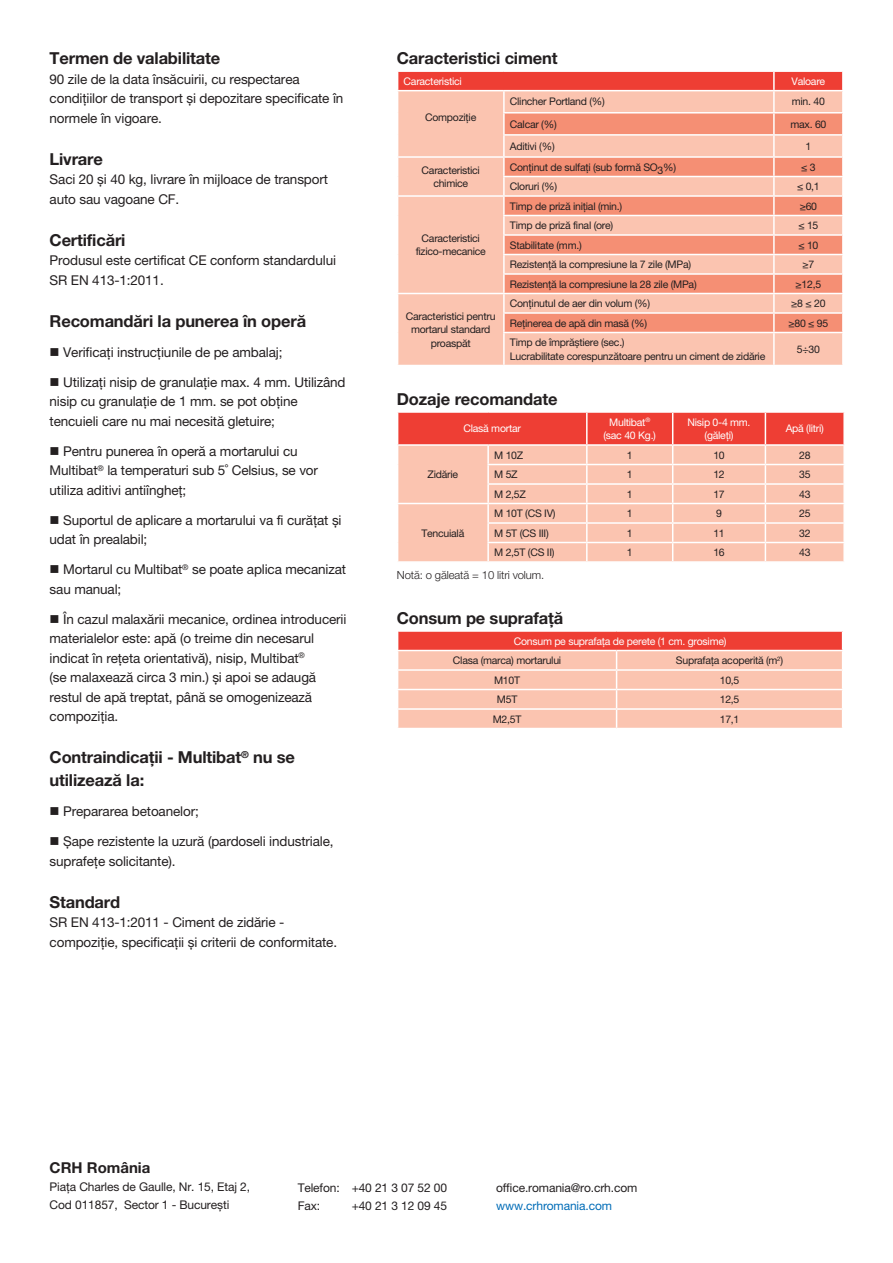
<style>
.page{position:relative;width:893px;height:1263px;background:#fff}
.page>*{position:absolute;margin:0;border:0;box-sizing:border-box;transform-origin:0 0}
.t1{font:700 16.5px/22.5px "Helvetica Neue LT Pro";letter-spacing:-.01em;color:#231f20}
.t2{font:700 15px "Helvetica Neue LT Pro";color:#231f20}
.t3{font:13.5px/19.5px "Helvetica Neue LT Pro";letter-spacing:-.01em;color:#231f20}
.t4{font:12px/18px "Helvetica Neue LT Pro";letter-spacing:-.01em;color:#231f20}
.t5{font:12px "Helvetica Neue LT Pro";letter-spacing:-.01em;color:#006cb7}
.t6{font:300 11.25px "Helvetica Neue LT Pro";letter-spacing:-.01em;color:#231f20}
.t7{font:10.5px/13.5px "Helvetica Neue LT Pro";letter-spacing:-.025em;color:#231f20;text-align:center}
.t8{font:10.5px/13.5px "Helvetica Neue LT Pro";letter-spacing:-.025em;color:#fff;text-align:center}
</style>
<div class="page">
<div style="left:398px;top:332px;width:444px;height:33px;background:#fbc4b0"></div>
<hr style="left:503px;top:332px;width:271px;height:1px;background:#fff">
<hr style="left:774px;top:332px;width:70px;height:1px;background:#fff">
<svg style="left:398px;top:71px;width:445px;height:261px;background:#f8ae99"></svg>
<hr style="left:503px;top:333px;width:2px;height:32px;background:#fff">
<hr style="left:773px;top:333px;width:2px;height:32px;background:#fff">
<svg style="left:397px;top:412px;width:447px;height:149px;background:#f8ac9b"></svg>
<svg style="left:398px;top:632px;width:445px;height:96px;background:#f8af9e"></svg>
<p class="t1" style="left:50px;top:47px;width:172px">Termen de valabilitate</p>
<p class="t3" style="left:50px;top:69px;width:295px">90 zile de la data însăcuirii, cu respectarea condițiilor de transport și depozitare specificate în normele în vigoare.</p>
<p class="t1" style="left:50px;top:147px;width:55px">Livrare</p>
<p class="t3" style="left:50px;top:170px;width:280px">Saci 20 și 40 kg, livrare în mijloace de transport auto sau vagoane CF.</p>
<p class="t1" style="left:50px;top:228px;width:77px">Certificări</p>
<p class="t3" style="left:50px;top:251px;width:288px">Produsul este certificat CE conform standardului</p>
<p class="t3" style="left:50px;top:270px;width:116px">SR EN 413-1:2011.</p>
<p class="t1" style="left:50px;top:309px;width:258px">Recomandări la punerea în operă</p>
<p class="t3" style="left:50px;top:342px;width:234px">■ Verificați instrucțiunile de pe ambalaj;</p>
<p class="t3" style="left:50px;top:372px;width:297px">■ Utilizați nisip de granulație max. 4 mm. Utilizând nisip cu granulație de 1 mm. se pot obține tencuieli care nu mai necesită gletuire;</p>
<p class="t3" style="left:50px;top:441px;width:270px">■ Pentru punerea în operă a mortarului cu<br>Multibat<sup>®</sup> la temperaturi sub 5˚ Celsius, se vor utiliza aditivi antiîngheț;</p>
<p class="t3" style="left:50px;top:510px;width:293px">■ Suportul de aplicare a mortarului va fi curățat și udat în prealabil;</p>
<p class="t3" style="left:50px;top:560px;width:298px">■ Mortarul cu Multibat<sup>®</sup> se poate aplica mecanizat sau manual;</p>
<p class="t3" style="left:50px;top:609px;width:298px">■ În cazul malaxării mecanice, ordinea introducerii materialelor este: apă (o treime din necesarul indicat în rețeta orientativă), nisip, Multibat<sup>®<br></sup>(se malaxează circa 3 min.) și apoi se adaugă restul de apă treptat, până se omogenizează compoziția.</p>
<p class="t1" style="left:50px;top:746px;width:247px">Contraindicații - Multibat<sup>®</sup> nu se utilizează la:</p>
<p class="t3" style="left:50px;top:801px;width:151px">■ Prepararea betoanelor;</p>
<p class="t3" style="left:50px;top:831px;width:285px">■ Șape rezistente la uzură (pardoseli industriale, suprafețe solicitante).</p>
<p class="t1" style="left:50px;top:890px;width:72px">Standard</p>
<p class="t3" style="left:50px;top:912px;width:289px">SR EN 413-1:2011 - Ciment de zidărie - compoziție, specificații și criterii de conformitate.</p>
<p class="t1" style="left:397px;top:47px;width:162px">Caracteristici ciment</p>
<p class="t8" style="left:404px;top:74px;width:60px">Caracteristici</p>
<p class="t8" style="left:792px;top:74px;width:35px">Valoare</p>
<p class="t7" style="left:425px;top:110px;width:53px">Compoziție</p>
<p class="t7" style="left:510px;top:95px;width:96px">Clincher Portland (%)</p>
<p class="t7" style="left:792px;top:95px;width:35px">min. 40</p>
<p class="t7" style="left:510px;top:117px;width:48px">Calcar (%)</p>
<p class="t7" style="left:790px;top:117px;width:37px">max. 60</p>
<p class="t7" style="left:510px;top:139px;width:46px">Aditivi (%)</p>
<p class="t7" style="left:805px;top:139px;width:7px">1</p>
<p class="t7" style="left:422px;top:163px;width:60px">Caracteristici chimice</p>
<p class="t7" style="left:510px;top:160px;width:168px">Conținut de sulfați (sub formă SO3%)</p>
<p class="t7" style="left:801px;top:160px;width:16px">≤ 3</p>
<p class="t7" style="left:510px;top:179px;width:49px">Cloruri (%)</p>
<p class="t7" style="left:797px;top:179px;width:24px">≤ 0,1</p>
<p class="t7" style="left:422px;top:231px;width:60px">Caracteristici</p>
<p class="t7" style="left:416px;top:245px;width:72px">fizico-mecanice</p>
<p class="t7" style="left:406px;top:309px;width:91px">Caracteristici pentru mortarul standard proaspăt</p>
<p class="t7" style="left:510px;top:199px;width:114px">Timp de priză inițial (min.)</p>
<p class="t7" style="left:800px;top:199px;width:19px">≥60</p>
<p class="t7" style="left:510px;top:218px;width:105px">Timp de priză final (ore)</p>
<p class="t7" style="left:798px;top:218px;width:22px">≤ 15</p>
<p class="t7" style="left:510px;top:238px;width:73px">Stabilitate (mm.)</p>
<p class="t7" style="left:798px;top:238px;width:22px">≤ 10</p>
<p class="t7" style="left:510px;top:257px;width:183px">Rezistență la compresiune la 7 zile (MPa)</p>
<p class="t7" style="left:802px;top:257px;width:13px">≥7</p>
<p class="t7" style="left:510px;top:277px;width:188px">Rezistență la compresiune la 28 zile (MPa)</p>
<p class="t7" style="left:796px;top:277px;width:27px">≥12,5</p>
<p class="t7" style="left:510px;top:296px;width:142px">Conținutul de aer din volum (%)</p>
<p class="t7" style="left:791px;top:296px;width:36px">≥8 ≤ 20</p>
<p class="t7" style="left:510px;top:316px;width:139px">Reținerea de apă din masă (%)</p>
<p class="t7" style="left:788px;top:316px;width:41px">≥80 ≤ 95</p>
<p class="t7" style="left:510px;top:335px;width:116px">Timp de împrăștiere (sec.)</p>
<p class="t7" style="left:510px;top:349px;width:257px">Lucrabilitate corespunzătoare pentru un ciment de zidărie</p>
<p class="t7" style="left:797px;top:342px;width:25px">5÷30</p>
<p class="t1" style="left:397px;top:388px;width:162px">Dozaje recomandate</p>
<p class="t8" style="left:463px;top:422px;width:59px">Clasă mortar</p>
<p class="t8" style="left:609px;top:415px;width:42px">Multibat<sup>®</sup></p>
<p class="t8" style="left:603px;top:428px;width:54px">(sac 40 Kg.)</p>
<p class="t8" style="left:688px;top:415px;width:64px">Nisip 0-4 mm. (găleți)</p>
<p class="t8" style="left:786px;top:422px;width:40px">Apă (litri)</p>
<p class="t7" style="left:428px;top:467px;width:32px">Zidărie</p>
<p class="t7" style="left:494px;top:448px;width:31px">M 10Z</p>
<p class="t7" style="left:627px;top:448px;width:7px">1</p>
<p class="t7" style="left:713px;top:448px;width:13px">10</p>
<p class="t7" style="left:799px;top:448px;width:13px">28</p>
<p class="t7" style="left:494px;top:467px;width:25px">M 5Z</p>
<p class="t7" style="left:627px;top:467px;width:7px">1</p>
<p class="t7" style="left:713px;top:467px;width:13px">12</p>
<p class="t7" style="left:799px;top:467px;width:13px">35</p>
<p class="t7" style="left:494px;top:487px;width:33px">M 2,5Z</p>
<p class="t7" style="left:627px;top:487px;width:7px">1</p>
<p class="t7" style="left:713px;top:487px;width:13px">17</p>
<p class="t7" style="left:799px;top:487px;width:13px">43</p>
<p class="t7" style="left:494px;top:506px;width:63px">M 10T (CS IV)</p>
<p class="t7" style="left:627px;top:506px;width:7px">1</p>
<p class="t7" style="left:716px;top:506px;width:7px">9</p>
<p class="t7" style="left:799px;top:506px;width:13px">25</p>
<p class="t7" style="left:494px;top:526px;width:56px">M 5T (CS III)</p>
<p class="t7" style="left:627px;top:526px;width:7px">1</p>
<p class="t7" style="left:713px;top:526px;width:13px">11</p>
<p class="t7" style="left:799px;top:526px;width:13px">32</p>
<p class="t7" style="left:494px;top:545px;width:62px">M 2,5T (CS II)</p>
<p class="t7" style="left:627px;top:545px;width:7px">1</p>
<p class="t7" style="left:713px;top:545px;width:13px">16</p>
<p class="t7" style="left:799px;top:545px;width:13px">43</p>
<p class="t6" style="left:397px;top:568px;width:149px">Notă: o găleată = 10 litri volum.</p>
<p class="t1" style="left:397px;top:607px;width:168px">Consum pe suprafață</p>
<p class="t8" style="left:514px;top:634px;width:214px">Consum pe suprafața de perete (1 cm. grosime)</p>
<p class="t7" style="left:453px;top:653px;width:110px">Clasa (marca) mortarului</p>
<p class="t7" style="left:676px;top:653px;width:109px">Suprafața acoperită (m<sup>2</sup>)</p>
<p class="t7" style="left:494px;top:673px;width:28px">M10T</p>
<p class="t7" style="left:720px;top:673px;width:21px">10,5</p>
<p class="t7" style="left:497px;top:692px;width:22px">M5T</p>
<p class="t7" style="left:720px;top:692px;width:21px">12,5</p>
<p class="t7" style="left:493px;top:712px;width:30px">M2,5T</p>
<p class="t7" style="left:720px;top:712px;width:21px">17,1</p>
<p class="t7" style="left:421px;top:526px;width:44px">Tencuială</p>
<p class="t2" style="left:50px;top:1158px;width:102px">CRH România</p>
<p class="t4" style="left:50px;top:1177px;width:202px">Piața Charles de Gaulle, Nr. 15, Etaj 2,<br>Cod 011857, Sector 1 - București</p>
<p class="t4" style="left:298px;top:1178px;width:151px">Telefon: +40 21 3 07 52 00<br>Fax:</p>
<p class="t4" style="left:352px;top:1196px;width:97px">+40 21 3 12 09 45</p>
<p class="t4" style="left:496px;top:1178px;width:143px">office.romania@ro.crh.com</p>
<p class="t5" style="left:496px;top:1198px;width:117px">www.crhromania.com</p>
</div>
